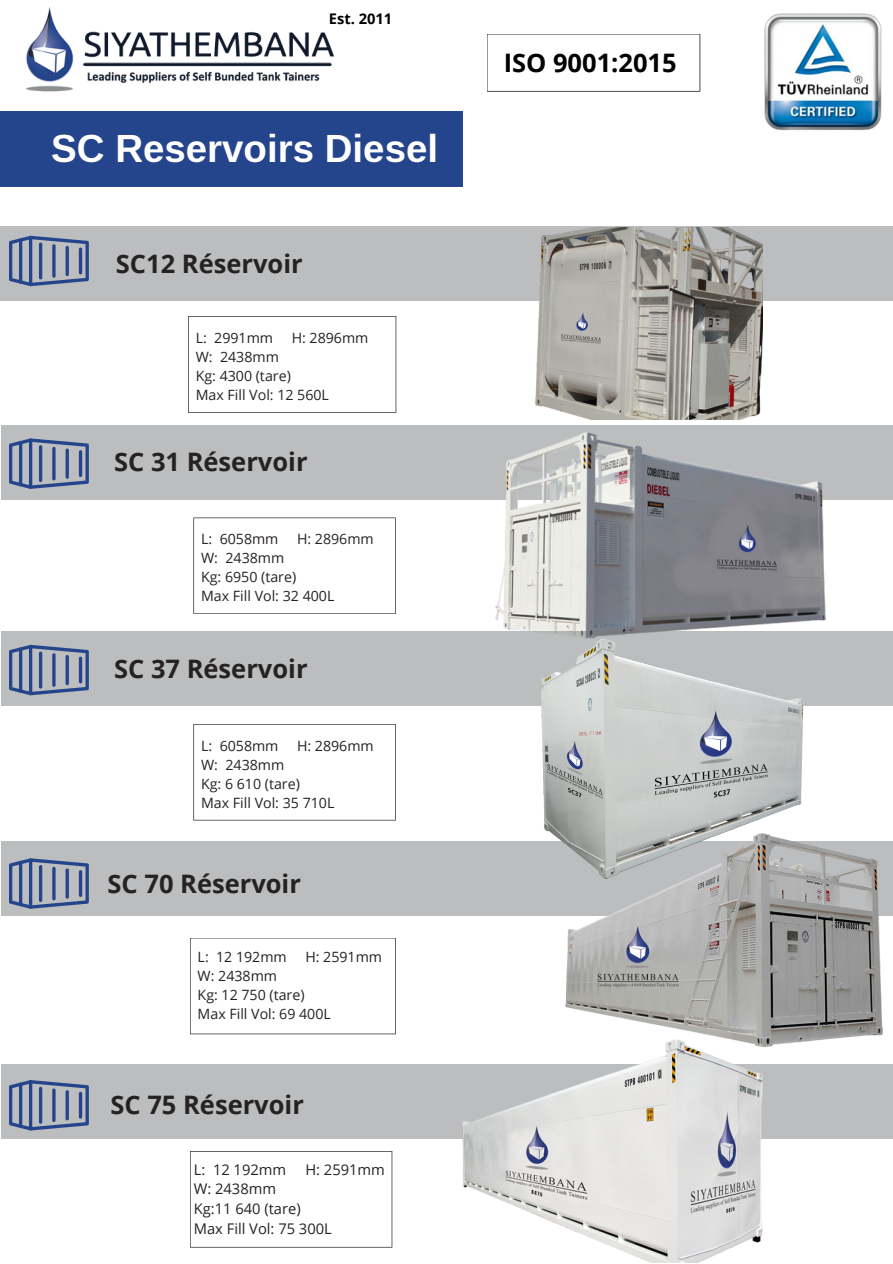
<style>
.page{position:relative;width:893px;height:1264px;background:#fff}
.page>*{position:absolute;margin:0;border:0;box-sizing:border-box;transform-origin:0 0}
.t1{font:700 38.4px "Libra Sans";color:#fff}
.t2{font:700 25.5px "Open Sans";color:#262221}
.t3{font:700 25.5px "Open Sans";color:#000}
.t4{font:14.7px "Open Sans";color:#262221}
.t5{font:700 14.7px "Open Sans";color:#000}
.t6{font:14.25px "Open Sans";color:#262221}
</style>
<div class="page">
<img style="left:25px;top:6px;width:309px;height:86px">
<div style="left:0;top:226px;width:892px;height:74px;background:#bcbdbf"></div>
<svg style="left:9px;top:235px;width:80px;height:51px"></svg>
<hr style="left:19px;top:238px;width:3px;height:46px;background:#24458c;border-radius:2px">
<hr style="left:39px;top:242px;width:3px;height:37px;background:#24458c;border-radius:2px">
<svg style="left:52px;top:244px;width:4px;height:34px"></svg>
<hr style="left:66px;top:246px;width:3px;height:30px;background:#24458c;border-radius:2px">
<hr style="left:79px;top:247px;width:3px;height:27px;background:#24458c;border-radius:2px">
<div style="left:0;top:111px;width:463px;height:75px;background:#24458c"></div>
<div style="left:2px;top:841px;width:890px;height:75px;background:#bcbdbf"></div>
<svg style="left:9px;top:858px;width:80px;height:50px"></svg>
<hr style="left:19px;top:860px;width:3px;height:46px;background:#24458c;border-radius:2px">
<hr style="left:39px;top:865px;width:3px;height:37px;background:#24458c;border-radius:2px">
<svg style="left:52px;top:866px;width:4px;height:34px"></svg>
<hr style="left:66px;top:868px;width:3px;height:30px;background:#24458c;border-radius:2px">
<hr style="left:79px;top:870px;width:3px;height:27px;background:#24458c;border-radius:2px">
<div style="left:2px;top:425px;width:890px;height:74px;background:#bcbdbf"></div>
<svg style="left:9px;top:438px;width:80px;height:51px"></svg>
<hr style="left:19px;top:441px;width:3px;height:45px;background:#24458c;border-radius:2px">
<hr style="left:39px;top:445px;width:3px;height:37px;background:#24458c;border-radius:2px">
<svg style="left:52px;top:447px;width:4px;height:33px"></svg>
<hr style="left:66px;top:448px;width:3px;height:31px;background:#24458c;border-radius:2px">
<hr style="left:79px;top:450px;width:3px;height:27px;background:#24458c;border-radius:2px">
<svg style="left:188px;top:316px;width:208px;height:97px"></svg>
<svg style="left:193px;top:517px;width:203px;height:97px"></svg>
<svg style="left:190px;top:1151px;width:202px;height:96px"></svg>
<div style="left:2px;top:1064px;width:890px;height:74px;background:#bcbdbf"></div>
<svg style="left:9px;top:1080px;width:80px;height:50px"></svg>
<hr style="left:19px;top:1082px;width:3px;height:45px;background:#24458c;border-radius:2px">
<hr style="left:39px;top:1086px;width:3px;height:37px;background:#24458c;border-radius:2px">
<svg style="left:52px;top:1088px;width:4px;height:34px"></svg>
<hr style="left:66px;top:1090px;width:3px;height:30px;background:#24458c;border-radius:2px">
<hr style="left:79px;top:1091px;width:3px;height:27px;background:#24458c;border-radius:2px">
<img style="left:533px;top:228px;width:229px;height:166px">
<img style="left:490px;top:394px;width:344px;height:237px">
<img style="left:565px;top:844px;width:318px;height:202px">
<img style="left:463px;top:1039px;width:299px;height:223px">
<svg style="left:190px;top:938px;width:206px;height:96px"></svg>
<div style="left:2px;top:631px;width:890px;height:74px;background:#bcbdbf"></div>
<svg style="left:9px;top:644px;width:80px;height:51px"></svg>
<hr style="left:19px;top:647px;width:3px;height:45px;background:#24458c;border-radius:2px">
<hr style="left:39px;top:651px;width:3px;height:37px;background:#24458c;border-radius:2px">
<svg style="left:52px;top:653px;width:4px;height:34px"></svg>
<hr style="left:66px;top:655px;width:3px;height:30px;background:#24458c;border-radius:2px">
<hr style="left:79px;top:656px;width:3px;height:27px;background:#24458c;border-radius:2px">
<svg style="left:193px;top:724px;width:203px;height:96px"></svg>
<img style="left:540px;top:638px;width:263px;height:240px">
<img style="left:764px;top:13px;width:118px;height:118px">
<svg style="left:487px;top:34px;width:213px;height:58px"></svg>
<p class="t5" style="left:329px;top:8px;width:65px">Est. 2011</p>
<p class="t1" style="left:51px;top:128px;width:388px">SC Reservoirs Diesel</p>
<p class="t2" style="left:116px;top:246px;width:188px">SC12 Réservoir</p>
<p class="t6" style="left:196px;top:327px;width:79px">L: 2991mm</p>
<p class="t6" style="left:291px;top:327px;width:78px">H: 2896mm</p>
<p class="t6" style="left:196px;top:346px;width:85px">W: 2438mm</p>
<p class="t6" style="left:196px;top:365px;width:97px">Kg: 4300 (tare)</p>
<p class="t6" style="left:196px;top:384px;width:135px">Max Fill Vol: 12 560L</p>
<p class="t2" style="left:114px;top:444px;width:195px">SC 31 Réservoir</p>
<p class="t6" style="left:201px;top:529px;width:79px">L: 6058mm</p>
<p class="t6" style="left:297px;top:529px;width:78px">H: 2896mm</p>
<p class="t6" style="left:201px;top:548px;width:85px">W: 2438mm</p>
<p class="t6" style="left:201px;top:567px;width:97px">Kg: 6950 (tare)</p>
<p class="t6" style="left:201px;top:586px;width:135px">Max Fill Vol: 32 400L</p>
<p class="t2" style="left:114px;top:650px;width:195px">SC 37 Réservoir</p>
<p class="t6" style="left:201px;top:735px;width:79px">L: 6058mm</p>
<p class="t6" style="left:297px;top:735px;width:78px">H: 2896mm</p>
<p class="t6" style="left:201px;top:754px;width:85px">W: 2438mm</p>
<p class="t6" style="left:201px;top:773px;width:100px">Kg: 6 610 (tare)</p>
<p class="t6" style="left:201px;top:792px;width:135px">Max Fill Vol: 35 710L</p>
<p class="t2" style="left:108px;top:865px;width:195px">SC 70 Réservoir</p>
<p class="t6" style="left:198px;top:947px;width:91px">L: 12 192mm</p>
<p class="t6" style="left:305px;top:947px;width:78px">H: 2591mm</p>
<p class="t6" style="left:198px;top:966px;width:81px">W: 2438mm</p>
<p class="t6" style="left:198px;top:985px;width:108px">Kg: 12 750 (tare)</p>
<p class="t6" style="left:198px;top:1003px;width:135px">Max Fill Vol: 69 400L</p>
<p class="t2" style="left:110px;top:1086px;width:195px">SC 75 Réservoir</p>
<p class="t4" style="left:194px;top:1158px;width:94px">L: 12 192mm</p>
<p class="t4" style="left:305px;top:1158px;width:81px">H: 2591mm</p>
<p class="t4" style="left:194px;top:1178px;width:84px">W: 2438mm</p>
<p class="t4" style="left:194px;top:1198px;width:108px">Kg:11 640 (tare)</p>
<p class="t4" style="left:194px;top:1217px;width:139px">Max Fill Vol: 75 300L</p>
<p class="t3" style="left:503px;top:45px;width:174px">ISO 9001:2015</p>
</div>
